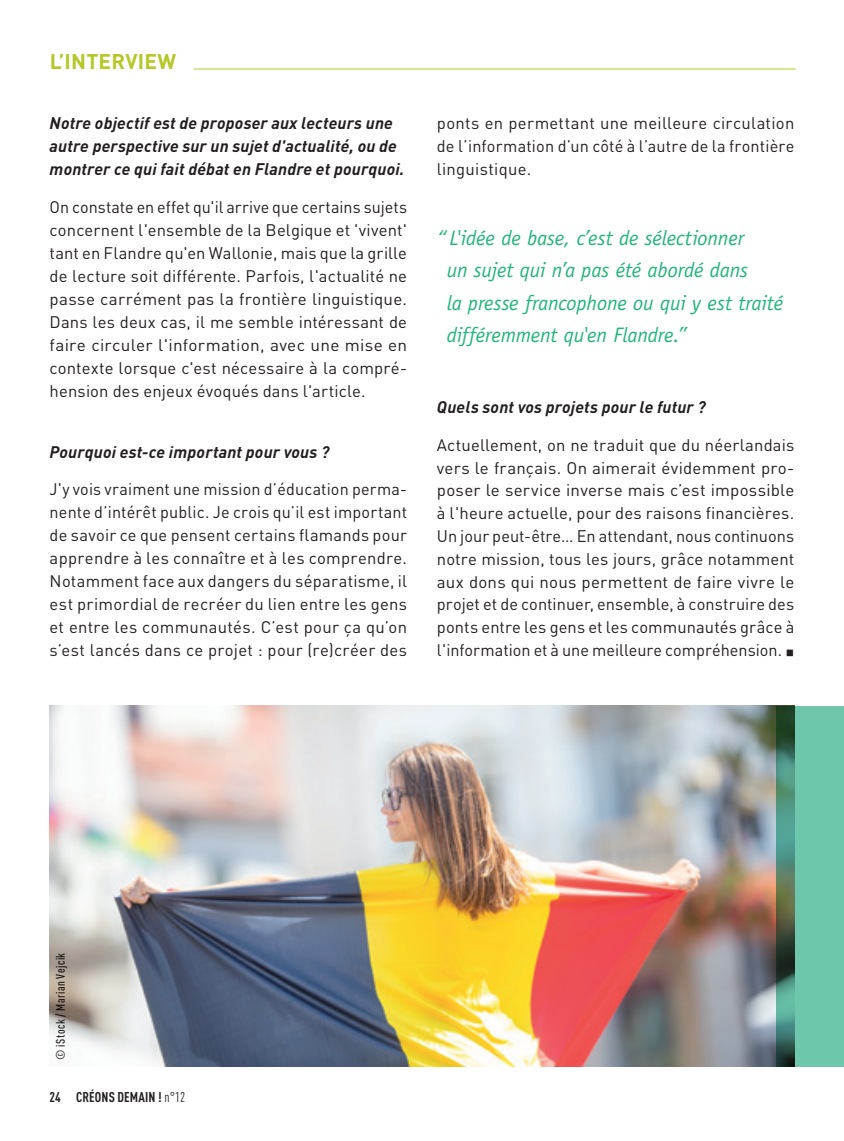
<style>
.page{position:relative;width:844px;height:1141px;background:#fff}
.page>*{position:absolute;margin:0;border:0;box-sizing:border-box;transform-origin:0 0}
.t1{font:italic 21px/32.6px "Officina Sans Std";letter-spacing:-.01em;color:#24b57b}
.t2{font:700 21px "DIN Pro";letter-spacing:.01em;color:#b6c726}
.t3{font:16.62px/22.9px "DIN Pro";letter-spacing:.01em;color:#231f20;text-align:justify}
.t4{font:italic 700 16.62px/22.9px "DIN Pro";letter-spacing:.01em;color:#231f20}
.t5{font:700 condensed 14px "DIN Pro";letter-spacing:.01em;color:#231f20}
.t6{font:500 condensed 12.25px "DIN Pro";letter-spacing:.04em;color:#231f20}
.s1{font-weight:400}
</style>
<div class="page">
<hr style="left:194px;top:69px;width:601px;height:1px;background:#b6c726">
<img style="left:50px;top:706px;width:726px;height:361px">
<svg style="left:776px;top:706px;width:67px;height:361px;background:#62af96"></svg>
<p class="t2" style="left:50px;top:44px;width:128px">L’INTERVIEW</p>
<p class="t4" style="left:50px;top:110px;width:356px">Notre objectif est de proposer aux lecteurs une autre perspective sur un sujet d'actualité, ou de montrer ce qui fait débat en Flandre et pourquoi.</p>
<p class="t3" style="left:50px;top:194px;width:359px">On constate en effet qu'il arrive que certains sujets concernent l'ensemble de la Belgique et 'vivent' tant en Flandre qu'en Wallonie, mais que la grille de lecture soit différente. Parfois, l'actualité ne passe carrément pas la frontière linguistique.<br>Dans les deux cas, il me semble intéressant de faire circuler l'information, avec une mise en contexte lorsque c'est nécessaire à la compré&shy;hension des enjeux évoqués dans l'article.</p>
<p class="t4" style="left:50px;top:438px;width:281px">Pourquoi est-ce important pour vous ?</p>
<p class="t3" style="left:50px;top:476px;width:359px">J'y vois vraiment une mission d’éducation perma&shy;nente d’intérêt public. Je crois qu’il est important de savoir ce que pensent certains flamands pour apprendre à les connaître et à les comprendre.<br>Notamment face aux dangers du séparatisme, il est primordial de recréer du lien entre les gens et entre les communautés. C’est pour ça qu’on s’est lancés dans ce projet : pour (re)créer des</p>
<p class="t3" style="left:437px;top:110px;width:359px">ponts en permettant une meilleure circulation de l’information d’un côté à l’autre de la frontière linguistique.</p>
<p class="t1" style="left:446px;top:222px;width:338px;text-indent:-10px">“ L'idée de base, c’est de sélectionner<br>un sujet qui n’a pas été abordé dans<br>la presse francophone ou qui y est traité différemment qu'en Flandre.”</p>
<p class="t4" style="left:437px;top:394px;width:270px">Quels sont vos projets pour le futur ?</p>
<p class="t3" style="left:437px;top:432px;width:359px">Actuellement, on ne traduit que du néerlandais vers le français. On aimerait évidemment pro&shy;poser le service inverse mais c’est impossible à l'heure actuelle, pour des raisons financières.<br>Un jour peut-être… En attendant, nous continuons notre mission, tous les jours, grâce notamment aux dons qui nous permettent de faire vivre le projet et de continuer, ensemble, à construire des ponts entre les gens et les communautés grâce à l'information et à une meilleure compréhension. ○</p>
<p class="t6" style="left:52px;top:1060px;width:109px;rotate:-90deg">© iStock / Marian Vejcik</p>
<p class="t5" style="left:50px;top:1086px;width:137px">24 CRÉONS DEMAIN ! <span class="s1">n°12</span></p>
</div>
